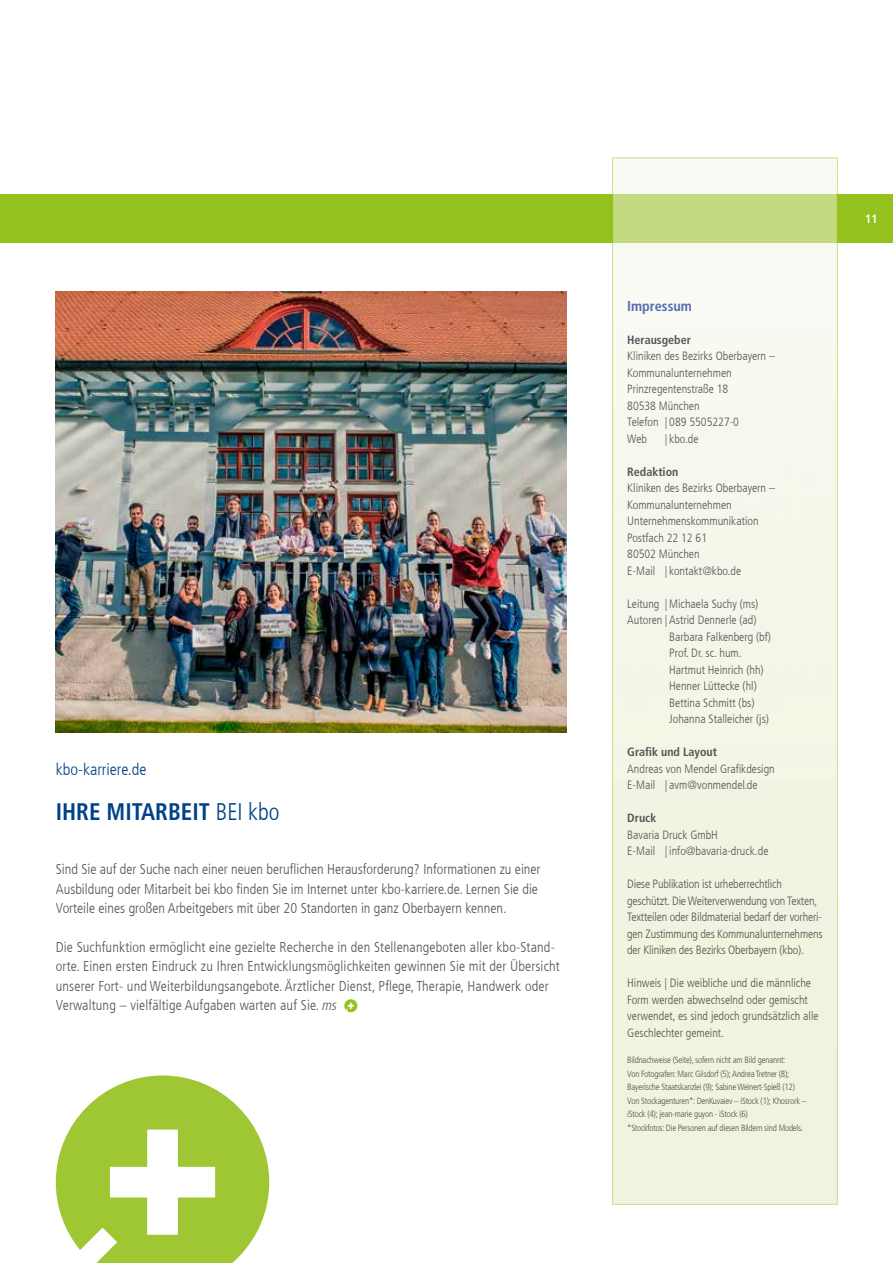
<style>
.page{position:relative;width:893px;height:1263px;background:#fff}
.page>*{position:absolute;margin:0;border:0;box-sizing:border-box;transform-origin:0 0}
.t1{font:700 condensed 24px "Frutiger LT Com";color:#004189;scale:.96 1}
.t2{font:300 condensed 16.5px "Frutiger LT Com";color:#004189}
.t3{font:300 condensed 14.25px/19.4px "Frutiger LT Com";letter-spacing:.01em;color:#565656}
.t4{font:700 condensed 14.25px "Frutiger LT Com";color:#546eaa}
.t5{font:300 condensed 12px/16.5px "Frutiger LT Com";color:#565656}
.t6{font:700 condensed 12px "Frutiger LT Com";color:#565656}
.t7{font:700 condensed 12px "Frutiger LT Com";color:#fff}
.t8{font:300 condensed 9px/13.5px "Frutiger LT Com";letter-spacing:-.025em;color:#565656}
.s1{font-weight:300}
.s2{font-style:italic}
.s3{font-family:"kboplus";font-weight:400;font-stretch:normal;font-size:15.6px;color:#94c11c}
</style>
<div class="page">
<div style="left:0;top:194px;width:893px;height:49px;background:#94c11c"></div>
<img style="left:614px;top:160px;width:221px;height:1042px">
<svg style="left:56px;top:1075px;width:213px;height:188px"></svg>
<img style="left:56px;top:291px;width:511px;height:441px">
<h2 class="t2" style="left:56px;top:760px;width:92px">kbo-karriere.de</h2>
<h1 class="t1" style="left:56px;top:797px;width:234px">IHRE MITARBEIT <span class="s1">BEI kbo</span></h1>
<p class="t3" style="left:56px;top:860px;width:486px">Sind Sie auf der Suche nach einer neuen beruflichen Herausforderung? Informationen zu einer<br>Ausbildung oder Mitarbeit bei kbo finden Sie im Internet unter kbo-karriere.de. Lernen Sie die<br>Vorteile eines großen Arbeitgebers mit über 20 Standorten in ganz Oberbayern kennen.</p>
<p class="t3" style="left:56px;top:937px;width:505px">Die Suchfunktion ermöglicht eine gezielte Recherche in den Stellenangeboten aller kbo-Stand&shy;orte. Einen ersten Eindruck zu Ihren Entwicklungsmöglichkeiten gewinnen Sie mit der Übersicht unserer Fort- und Weiterbildungsangebote. Ärztlicher Dienst, Pflege, Therapie, Handwerk oder Verwaltung – vielfältige Aufgaben warten auf Sie. <span class="s2">ms</span> <span class="s3">B</span></p>
<p class="t4" style="left:627px;top:297px;width:66px">Impressum</p>
<p class="t6" style="left:627px;top:333px;width:65px">Herausgeber</p>
<p class="t5" style="left:627px;top:348px;width:149px">Kliniken des Bezirks Oberbayern –<br>Kommunalunternehmen<br>Prinzregentenstraße 18<br>80538 München<br>Telefon | 089 5505227-0<br>Web</p>
<p class="t5" style="left:665px;top:431px;width:35px">| kbo.de</p>
<p class="t6" style="left:627px;top:465px;width:53px">Redaktion</p>
<p class="t5" style="left:627px;top:480px;width:149px">Kliniken des Bezirks Oberbayern –<br>Kommunalunternehmen<br>Unternehmenskommunikation<br>Postfach 22 12 61<br>80502 München<br>E-Mail | kontakt@kbo.de</p>
<p class="t5" style="left:627px;top:596px;width:133px">Leitung | Michaela Suchy (ms)</p>
<p class="t5" style="left:627px;top:612px;width:131px">Autoren | Astrid Dennerle (ad)</p>
<p class="t5" style="left:669px;top:629px;width:103px">Barbara Falkenberg (bf)</p>
<p class="t5" style="left:669px;top:645px;width:74px">Prof. Dr. sc. hum.</p>
<p class="t5" style="left:669px;top:662px;width:96px">Hartmut Heinrich (hh)</p>
<p class="t5" style="left:669px;top:678px;width:89px">Henner Lüttecke (hl)</p>
<p class="t5" style="left:669px;top:695px;width:87px">Bettina Schmitt (bs)</p>
<p class="t5" style="left:669px;top:711px;width:101px">Johanna Stalleicher (js)</p>
<p class="t6" style="left:627px;top:745px;width:91px">Grafik und Layout</p>
<p class="t5" style="left:627px;top:761px;width:149px">Andreas von Mendel Grafikdesign<br>E-Mail | avm@vonmendel.de</p>
<p class="t6" style="left:627px;top:811px;width:31px">Druck</p>
<p class="t5" style="left:627px;top:827px;width:143px">Bavaria Druck GmbH<br>E-Mail | info@bavaria-druck.de</p>
<p class="t5" style="left:627px;top:876px;width:197px">Diese Publikation ist urheberrechtlich geschützt. Die Weiterverwendung von Texten, Textteilen oder Bildmaterial bedarf der vorheri&shy;gen Zustimmung des Kommunalunternehmens der Kliniken des Bezirks Oberbayern (kbo).</p>
<p class="t5" style="left:627px;top:975px;width:193px">Hinweis | Die weibliche und die männliche Form werden abwechselnd oder gemischt verwendet, es sind jedoch grundsätzlich alle Geschlechter gemeint.</p>
<p class="t8" style="left:627px;top:1053px;width:181px">Bildnachweise (Seite), sofern nicht am Bild genannt:<br>Von Fotografen: Marc Gilsdorf (5); Andrea Tretner (8); Bayerische Staatskanzlei (9); Sabine Weinert-Spieß (12)<br>Von Stockagenturen*: DenKuvaiev – iStock (1); Khosrork – iStock (4); jean-marie guyon - iStock (6)<br>*Stockfotos: Die Personen auf diesen Bildern sind Models.</p>
<p class="t7" style="left:865px;top:212px;width:14px">11</p>
</div>
